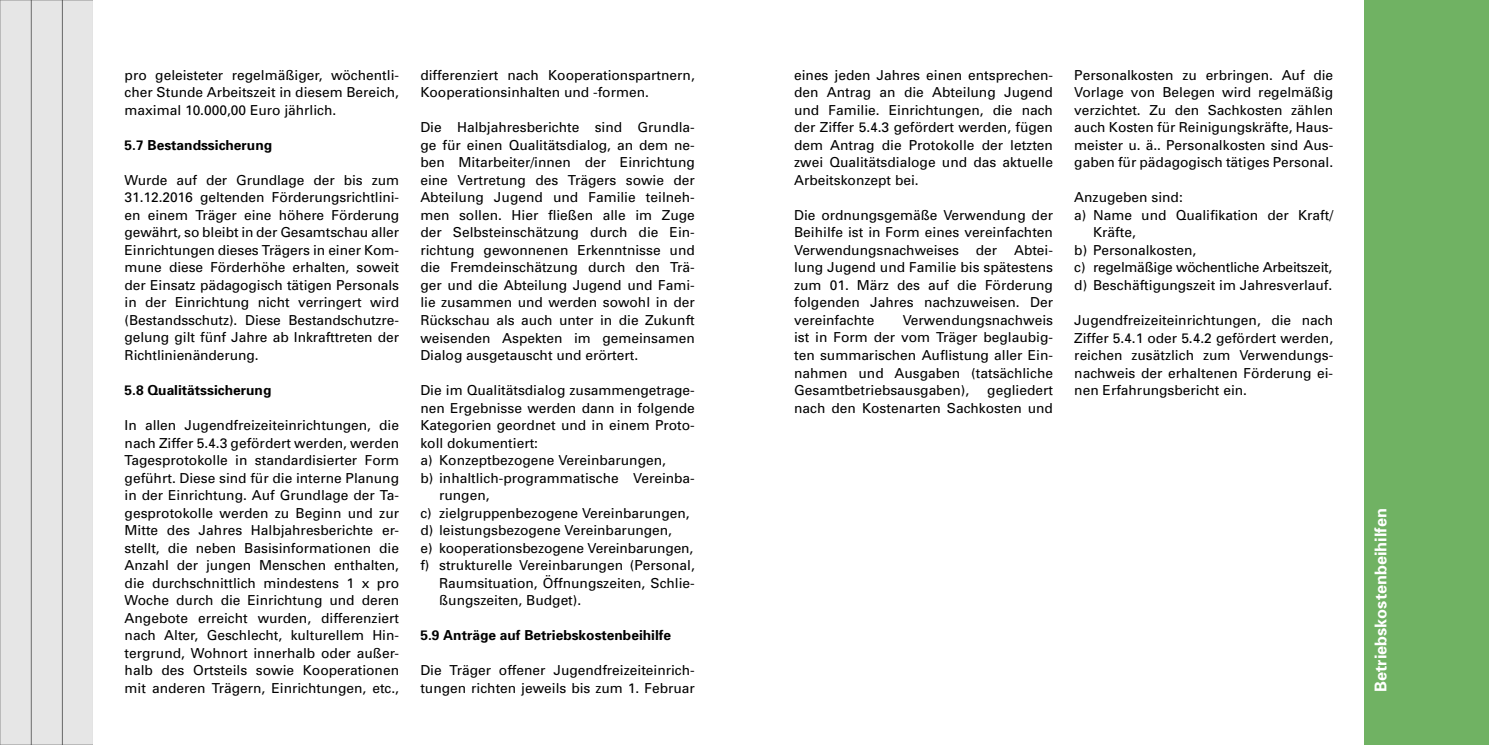
<style>
.page{position:relative;width:1489px;height:745px;background:#fff}
.page>*{position:absolute;margin:0;border:0;box-sizing:border-box;transform-origin:0 0}
.t1{font:700 16.25px "Univers";color:#fff}
.t2{font:13.75px/17.5px "Univers";color:#000;text-align:justify}
.t3{font:700 13.75px "Univers";color:#000}
.t4{font:13.75px "Univers";letter-spacing:-.02em;color:#000}
</style>
<div class="page">
<div style="left:0;top:0;width:218px;height:744px;background:#e6e6e6"></div>
<div style="left:93px;top:0;width:127px;height:744px;background:#fff"></div>
<div style="left:1364px;top:0;width:124px;height:744px;background:#70b263"></div>
<p class="t2" style="left:125px;top:66px;width:276px">pro geleisteter regelmäßiger, wöchentli&shy;cher Stunde Arbeitszeit in diesem Bereich, maximal 10.000,00 Euro jährlich.</p>
<p class="t3" style="left:125px;top:136px;width:149px">5.7 Bestandssicherung</p>
<p class="t2" style="left:125px;top:171px;width:276px">Wurde auf der Grundlage der bis zum 31.12.2016 geltenden Förderungsrichtlini&shy;en einem Träger eine höhere Förderung gewährt, so bleibt in der Gesamtschau aller Einrichtungen dieses Trägers in einer Kom&shy;mune diese Förderhöhe erhalten, soweit der Einsatz pädagogisch tätigen Personals in der Einrichtung nicht verringert wird (Bestandsschutz). Diese Bestandschutzre&shy;gelung gilt fünf Jahre ab Inkrafttreten der Richtlinienänderung.</p>
<p class="t3" style="left:125px;top:381px;width:148px">5.8 Qualitätssicherung</p>
<p class="t2" style="left:125px;top:416px;width:276px">In allen Jugendfreizeiteinrichtungen, die nach Ziffer 5.4.3 gefördert werden, werden Tagesprotokolle in standardisierter Form geführt. Diese sind für die interne Planung in der Einrichtung. Auf Grundlage der Ta&shy;gesprotokolle werden zu Beginn und zur Mitte des Jahres Halbjahresberichte er&shy;stellt, die neben Basisinformationen die Anzahl der jungen Menschen enthalten, die durchschnittlich mindestens 1 x pro Woche durch die Einrichtung und deren Angebote erreicht wurden, differenziert nach Alter, Geschlecht, kulturellem Hin&shy;tergrund, Wohnort innerhalb oder außer&shy;halb des Ortsteils sowie Kooperationen mit anderen Trägern, Einrichtungen, etc.,</p>
<p class="t2" style="left:420px;top:66px;width:276px">differenziert nach Kooperationspartnern,<br>Kooperationsinhalten und -formen.</p>
<p class="t2" style="left:420px;top:118px;width:276px">Die Halbjahresberichte sind Grundla&shy;ge für einen Qualitätsdialog, an dem ne&shy;ben Mitarbeiter/innen der Einrichtung eine Vertretung des Trägers sowie der Abteilung Jugend und Familie teilneh&shy;men sollen. Hier fließen alle im Zuge der Selbsteinschätzung durch die Ein&shy;richtung gewonnenen Erkenntnisse und die Fremdeinschätzung durch den Trä&shy;ger und die Abteilung Jugend und Fami&shy;lie zusammen und werden sowohl in der Rückschau als auch unter in die Zukunft weisenden Aspekten im gemeinsamen Dialog ausgetauscht und erörtert.</p>
<p class="t2" style="left:420px;top:381px;width:276px">Die im Qualitätsdialog zusammengetrage-</p>
<p class="t2" style="left:420px;top:398px;width:276px">nen Ergebnisse werden dann in folgende</p>
<p class="t2" style="left:420px;top:416px;width:276px">Kategorien geordnet und in einem Proto-</p>
<p class="t2" style="left:420px;top:433px;width:119px">koll dokumentiert:</p>
<p class="t2" style="left:420px;top:451px;width:247px">a) Konzeptbezogene Vereinbarungen,</p>
<p class="t2" style="left:420px;top:468px;width:276px">b) inhaltlich-programmatische Vereinba-</p>
<p class="t2" style="left:439px;top:486px;width:52px">rungen,</p>
<p class="t2" style="left:420px;top:503px;width:271px">c) zielgruppenbezogene Vereinbarungen,</p>
<p class="t2" style="left:420px;top:521px;width:253px">d) leistungsbezogene Vereinbarungen,</p>
<p class="t2" style="left:420px;top:538px;width:274px">e) kooperationsbezogene Vereinbarungen,</p>
<p class="t2" style="left:420px;top:556px;width:276px">f) strukturelle Vereinbarungen (Personal,</p>
<p class="t2" style="left:439px;top:573px;width:257px">Raumsituation, Öffnungszeiten, Schlie-</p>
<p class="t2" style="left:439px;top:591px;width:144px">ßungszeiten, Budget).</p>
<p class="t3" style="left:420px;top:626px;width:252px">5.9 Anträge auf Betriebskostenbeihilfe</p>
<p class="t2" style="left:420px;top:661px;width:276px">Die Träger offener Jugendfreizeiteinrich&shy;tungen richten jeweils bis zum 1. Februar</p>
<p class="t2" style="left:794px;top:66px;width:260px">eines jeden Jahres einen entsprechen&shy;den Antrag an die Abteilung Jugend und Familie. Einrichtungen, die nach der Ziffer 5.4.3 gefördert werden, fügen dem Antrag die Protokolle der letzten zwei Qualitätsdialoge und das aktuelle Arbeitskonzept bei.</p>
<p class="t2" style="left:794px;top:206px;width:260px">Die ordnungsgemäße Verwendung der Beihilfe ist in Form eines vereinfachten Verwendungsnachweises der Abtei&shy;lung Jugend und Familie bis spätestens zum 01. März des auf die Förderung folgenden Jahres nachzuweisen. Der vereinfachte</p>
<p class="t2" style="left:794px;top:311px;width:260px;text-indent:108px">Verwendungsnachweis ist in Form der vom Träger beglaubig&shy;ten summarischen Auflistung aller Ein&shy;nahmen und Ausgaben (tatsächliche Gesamtbetriebsausgaben),</p>
<p class="t2" style="left:794px;top:381px;width:260px;text-align:right">gegliedert<br>nach den Kostenarten Sachkosten und</p>
<p class="t2" style="left:1074px;top:66px;width:260px">Personalkosten zu erbringen. Auf die Vorlage von Belegen wird regelmäßig verzichtet. Zu den Sachkosten zählen auch Kosten für Reinigungskräfte, Haus&shy;meister u. ä.. Personalkosten sind Aus&shy;gaben für pädagogisch tätiges Personal.</p>
<p class="t2" style="left:1074px;top:188px;width:110px">Anzugeben sind:</p>
<p class="t2" style="left:1074px;top:206px;width:260px">a) Name und Qualifikation der Kraft/</p>
<p class="t2" style="left:1092px;top:223px;width:44px">Kräfte,</p>
<p class="t2" style="left:1074px;top:241px;width:123px">b) Personalkosten,</p>
<p class="t4" style="left:1074px;top:259px;width:259px">c) regelmäßige wöchentliche Arbeitszeit,</p>
<p class="t2" style="left:1074px;top:276px;width:259px">d) Beschäftigungszeit im Jahresverlauf.</p>
<p class="t2" style="left:1074px;top:311px;width:260px">Jugendfreizeiteinrichtungen, die nach Ziffer 5.4.1 oder 5.4.2 gefördert werden, reichen zusätzlich zum Verwendungs&shy;nachweis der erhaltenen Förderung ei&shy;nen Erfahrungsbericht ein.</p>
<p class="t1" style="left:1370px;top:691px;width:185px;rotate:-90deg">Betriebskostenbeihilfen</p>
</div>
